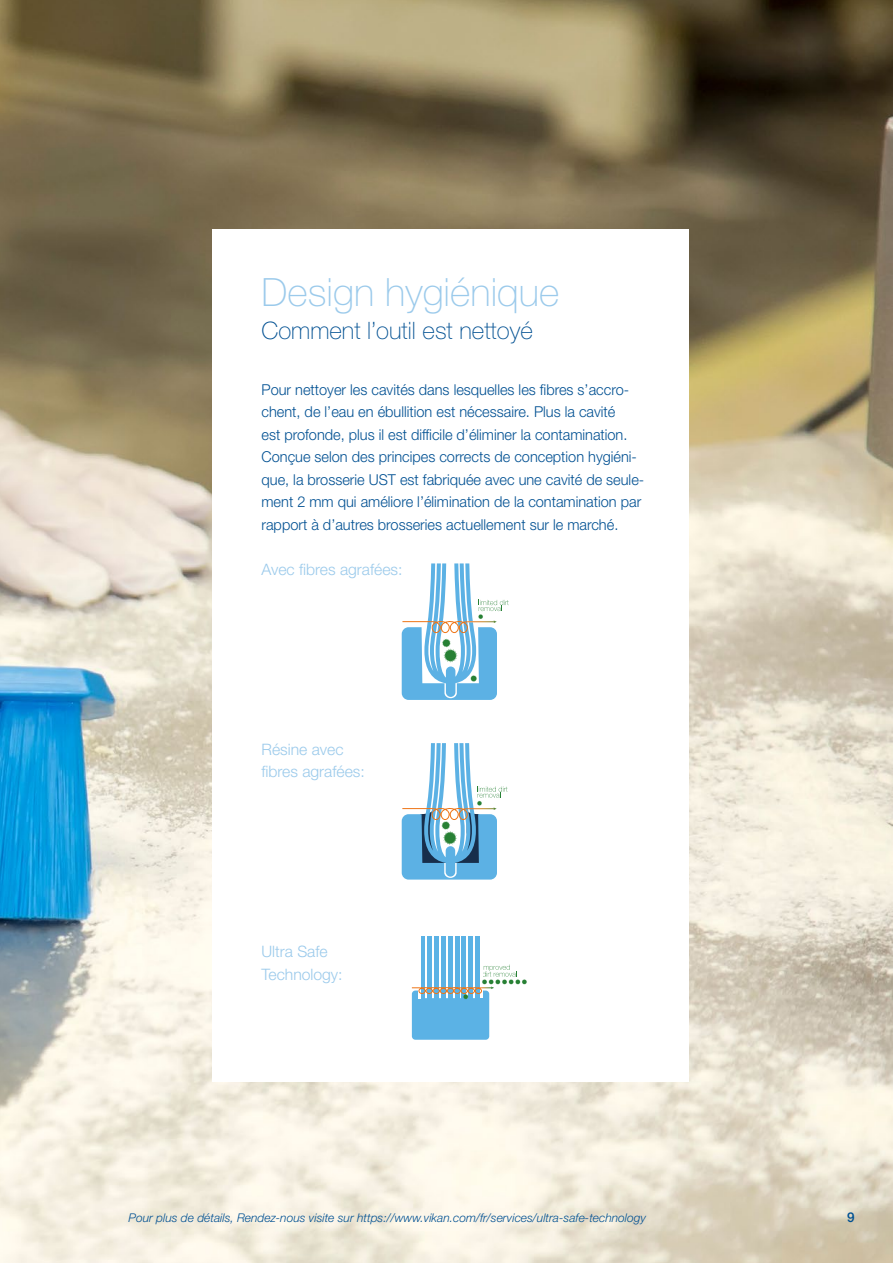
<style>
.page{position:relative;width:893px;height:1263px;background:#fff}
.page>*{position:absolute;margin:0;border:0;box-sizing:border-box;transform-origin:0 0}
.t1{font:100 39px "Helvetica Neue LT Std";color:#9bcaeb}
.t2{font:100 24px "Helvetica Neue LT Std";color:#005092}
.Vikan_Brødtekst{font:300 15.75px/22.5px "Helvetica Neue LT Std";color:#9bcaeb}
.Vikan_Brødtekst-2{font:300 15px/22.5px "Helvetica Neue LT Std";color:#005092}
.t3{font:500 13.5px "Helvetica Neue LT Std";color:#005092}
.Vikan_Brødtekst-3{font:italic 300 12px "Helvetica Neue LT Std";color:#005092}
</style>
<div class="page">
<img style="left:0;top:0;width:893px;height:1263px">
<div style="left:213px;top:230px;width:476px;height:852px;background:#fff"></div>
<div style="left:412px;top:990px;width:77px;height:50px;background:#5bb2e5;border-radius:4px"></div>
<div style="left:420px;top:936px;width:5px;height:66px;background:#5bb2e5"></div>
<div style="left:427px;top:936px;width:5px;height:66px;background:#5bb2e5"></div>
<div style="left:434px;top:936px;width:5px;height:66px;background:#5bb2e5"></div>
<div style="left:441px;top:936px;width:5px;height:66px;background:#5bb2e5"></div>
<div style="left:448px;top:936px;width:5px;height:66px;background:#5bb2e5"></div>
<hr style="left:455px;top:936px;width:4px;height:66px;background:#5bb2e5">
<div style="left:461px;top:936px;width:5px;height:66px;background:#5bb2e5"></div>
<div style="left:468px;top:936px;width:5px;height:66px;background:#5bb2e5"></div>
<div style="left:475px;top:936px;width:5px;height:66px;background:#5bb2e5"></div>
<svg style="left:412px;top:964px;width:115px;height:35px"></svg>
<svg style="left:402px;top:563px;width:107px;height:137px"></svg>
<svg style="left:402px;top:743px;width:106px;height:136px"></svg>
<p class="t1" style="left:261px;top:270px;width:299px">Design hygiénique</p>
<p class="t2" style="left:261px;top:317px;width:273px">Comment l’outil est nettoyé</p>
<p class="Vikan_Brødtekst-2" style="left:261px;top:378px;width:382px">Pour nettoyer les cavités dans lesquelles les fibres s’accro&shy;chent, de l’eau en ébullition est nécessaire. Plus la cavité<br>est profonde, plus il est difficile d’éliminer la contamination.<br>Conçue selon des principes corrects de conception hygiéni&shy;que, la brosserie UST est fabriquée avec une cavité de seule&shy;ment 2 mm qui améliore l’élimination de la contamination par rapport à d’autres brosseries actuellement sur le marché.</p>
<p class="Vikan_Brødtekst" style="left:261px;top:557px;width:142px">Avec fibres agrafées:</p>
<p class="Vikan_Brødtekst" style="left:261px;top:737px;width:105px">Résine avec fibres agrafées:</p>
<p class="Vikan_Brødtekst" style="left:261px;top:940px;width:83px">Ultra Safe<br>Technology:</p>
<p class="Vikan_Brødtekst-3" style="left:128px;top:1210px;width:519px">Pour plus de détails, Rendez-nous visite sur https://www.vikan.com/fr/services/ultra-safe-technology</p>
<p class="t3" style="left:847px;top:1209px;width:9px">9</p>
</div>
